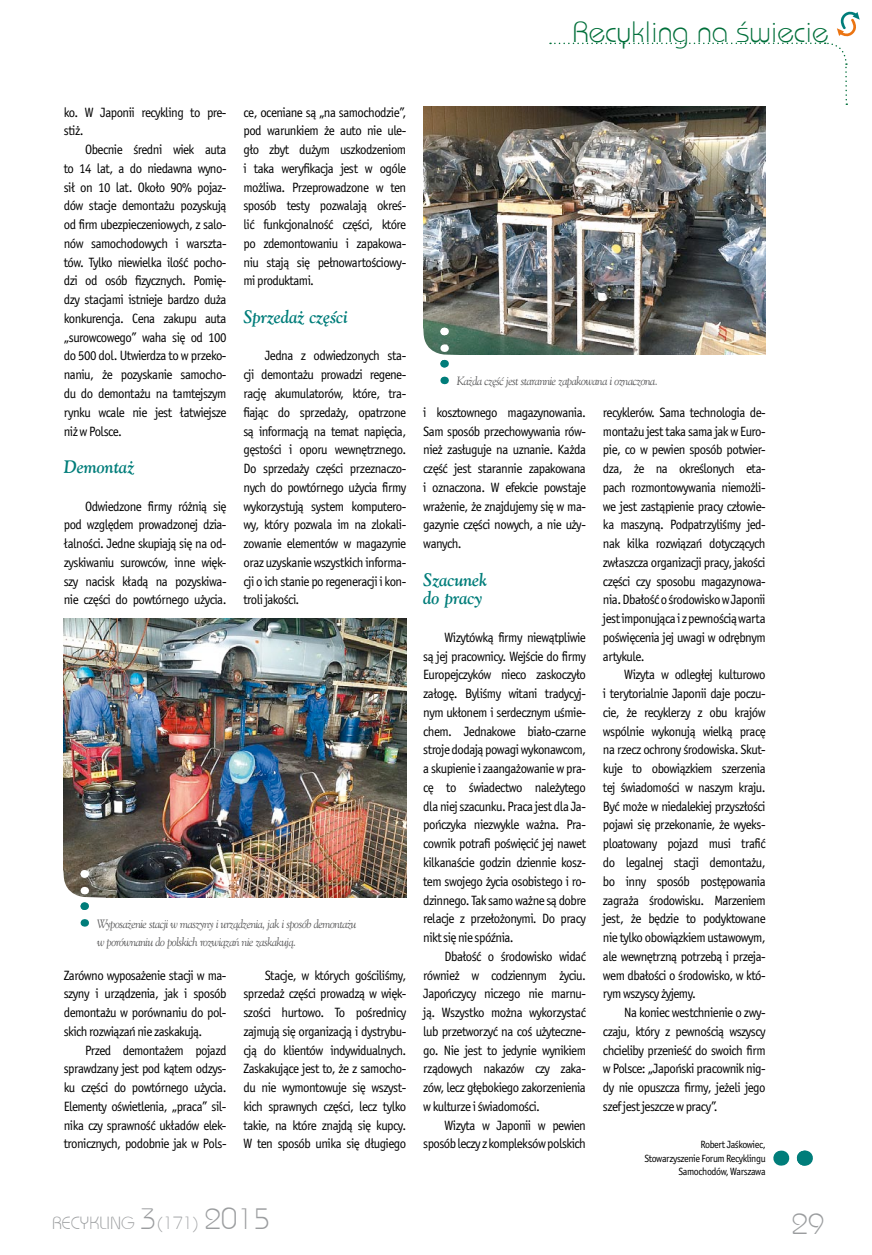
<style>
.page{position:relative;width:872px;height:1255px;background:#fff}
.page>*{position:absolute;margin:0;border:0;box-sizing:border-box;transform-origin:0 0}
.t1{font:30px "Bahamas Lightpl";color:#006f3a}
.t2{font:30px "Bahamas Lightpl";color:#9b9d9f}
.ŚRÓDTYTUŁ{font:italic 700 18px/18.8px "Goudy Ol St EU";color:#007d7a;scale:.95 1}
.t3{font:18px "Bahamas Lightpl";color:#9b9d9f}
.TEKST_PODSTAWOWY{font:13.5px/18.8px "Officina Sans ITC Pro";letter-spacing:-.04em;color:#000;text-align:justify;scale:.95 1}
.Podpis_fotki{font:italic 12px/18.8px "Goudy Ol St EU";letter-spacing:-.04em;color:#585859;scale:.95 1}
.Autor{font:10.5px/13.5px "Officina Sans ITC Pro";letter-spacing:-.04em;color:#000;text-align:right;scale:.95 1}
.s1{font-size:30px}
</style>
<div class="page">
<svg style="left:781px;top:1150px;width:1px;height:15px"></svg>
<svg style="left:796px;top:1150px;width:9px;height:15px"></svg>
<svg style="left:550px;top:11px;width:309px;height:94px"></svg>
<img style="left:64px;top:619px;width:342px;height:278px">
<img style="left:423px;top:106px;width:342px;height:248px">
<svg style="left:63px;top:854px;width:43px;height:73px"></svg>
<svg style="left:423px;top:311px;width:43px;height:74px"></svg>
<p class="t1" style="left:572px;top:13px;width:257px">Recykling na œwiecie</p>
<p class="TEKST_PODSTAWOWY" style="left:64px;top:103px;width:173px">ko. W Japonii recykling to pre&shy;stiż.</p>
<p class="TEKST_PODSTAWOWY" style="left:64px;top:140px;width:173px;text-indent:21px">Obecnie średni wiek auta to 14 lat, a do niedawna wyno&shy;sił on 10 lat. Około 90% pojaz&shy;dów stacje demontażu pozyskują od firm ubezpieczeniowych, z salo&shy;nów samochodowych i warszta&shy;tów. Tylko niewielka ilość pocho&shy;dzi od osób fizycznych. Pomię&shy;dzy stacjami istnieje bardzo duża konkurencja. Cena zakupu auta „surowcowego” waha się od 100 do 500 dol. Utwierdza to w przeko&shy;naniu, że pozyskanie samocho&shy;du do demontażu na tamtejszym rynku wcale nie jest łatwiejsze niż w Polsce.</p>
<p class="ŚRÓDTYTUŁ" style="left:64px;top:458px;width:75px">Demontaż</p>
<p class="TEKST_PODSTAWOWY" style="left:64px;top:496px;width:173px;text-indent:21px">Odwiedzone firmy różnią się pod względem prowadzonej dzia&shy;łalności. Jedne skupiają się na od&shy;zyskiwaniu surowców, inne więk&shy;szy nacisk kładą na pozyskiwa&shy;nie części do powtórnego użycia.</p>
<p class="TEKST_PODSTAWOWY" style="left:243px;top:103px;width:173px">ce, oceniane są „na samochodzie”, pod warunkiem że auto nie ule&shy;gło zbyt dużym uszkodzeniom i taka weryfikacja jest w ogóle możliwa. Przeprowadzone w ten sposób testy pozwalają okreś&shy;lić funkcjonalność części, które po zdemontowaniu i zapakowa&shy;niu stają się pełnowartościowy&shy;mi produktami.</p>
<p class="ŚRÓDTYTUŁ" style="left:243px;top:308px;width:111px">Sprzedaż części</p>
<p class="TEKST_PODSTAWOWY" style="left:243px;top:346px;width:173px;text-indent:21px">Jedna z odwiedzonych sta&shy;cji demontażu prowadzi regene&shy;rację akumulatorów, które, tra&shy;fiając do sprzedaży, opatrzone są informacją na temat napięcia, gęstości i oporu wewnętrznego.<br>Do sprzedaży części przeznaczo&shy;nych do powtórnego użycia firmy wykorzystują system komputero&shy;wy, który pozwala im na zlokali&shy;zowanie elementów w magazynie oraz uzyskanie wszystkich informa&shy;cji o ich stanie po regeneracji i kon&shy;troli jakości.</p>
<p class="Podpis_fotki" style="left:97px;top:914px;width:275px">Wyposażenie stacji w maszyny i urządzenia, jak i sposób demontażu w porównaniu do polskich rozwiązań nie zaskakują.</p>
<p class="TEKST_PODSTAWOWY" style="left:64px;top:965px;width:173px">Zarówno wyposażenie stacji w ma&shy;szyny i urządzenia, jak i sposób demontażu w porównaniu do pol&shy;skich rozwiązań nie zaskakują.</p>
<p class="TEKST_PODSTAWOWY" style="left:64px;top:1040px;width:173px;text-indent:21px">Przed demontażem pojazd sprawdzany jest pod kątem odzys&shy;ku części do powtórnego użycia.<br>Elementy oświetlenia, „praca” sil&shy;nika czy sprawność układów elek&shy;tronicznych, podobnie jak w Pols-</p>
<p class="TEKST_PODSTAWOWY" style="left:243px;top:965px;width:173px;text-indent:21px">Stacje, w których gościliśmy, sprzedaż części prowadzą w więk&shy;szości hurtowo. To pośrednicy zajmują się organizacją i dystrybu&shy;cją do klientów indywidualnych.<br>Zaskakujące jest to, że z samocho&shy;du nie wymontowuje się wszyst&shy;kich sprawnych części, lecz tylko takie, na które znajdą się kupcy.<br>W ten sposób unika się długiego</p>
<p class="t3" style="left:52px;top:1212px;width:219px">RECYKLING <span class="s1">3</span>(171) <span class="s1">2015</span></p>
<p class="Podpis_fotki" style="left:457px;top:372px;width:213px">Każda część jest starannie zapakowana i oznaczona.</p>
<p class="TEKST_PODSTAWOWY" style="left:423px;top:403px;width:173px">i kosztownego magazynowania.<br>Sam sposób przechowywania rów&shy;nież zasługuje na uznanie. Każda część jest starannie zapakowana i oznaczona. W efekcie powstaje wrażenie, że znajdujemy się w ma&shy;gazynie części nowych, a nie uży&shy;wanych.</p>
<p class="ŚRÓDTYTUŁ" style="left:423px;top:570px;width:69px">Szacunek do pracy</p>
<p class="TEKST_PODSTAWOWY" style="left:423px;top:628px;width:173px;text-indent:21px">Wizytówką firmy niewątpliwie są jej pracownicy. Wejście do firmy Europejczyków nieco zaskoczyło załogę. Byliśmy witani tradycyj&shy;nym ukłonem i serdecznym uśmie&shy;chem. Jednakowe biało-czarne stroje dodają powagi wykonawcom, a skupienie i zaangażowanie w pra&shy;cę to świadectwo należytego dla niej szacunku. Praca jest dla Ja&shy;pończyka niezwykle ważna. Pra&shy;cownik potrafi poświęcić jej nawet kilkanaście godzin dziennie kosz&shy;tem swojego życia osobistego i ro&shy;dzinnego. Tak samo ważne są dobre relacje z przełożonymi. Do pracy nikt się nie spóźnia.</p>
<p class="TEKST_PODSTAWOWY" style="left:423px;top:946px;width:173px;text-indent:21px">Dbałość o środowisko widać również w codziennym życiu.<br>Japończycy niczego nie marnu&shy;ją. Wszystko można wykorzystać lub przetworzyć na coś użyteczne&shy;go. Nie jest to jedynie wynikiem rządowych nakazów czy zaka&shy;zów, lecz głębokiego zakorzenienia w kulturze i świadomości.</p>
<p class="TEKST_PODSTAWOWY" style="left:423px;top:1115px;width:173px;text-align:right">Wizyta w Japonii w pewien sposób leczy z kompleksów polskich</p>
<p class="TEKST_PODSTAWOWY" style="left:603px;top:403px;width:173px">recyklerów. Sama technologia de&shy;montażu jest taka sama jak w Euro&shy;pie, co w pewien sposób potwier&shy;dza, że na określonych eta&shy;pach rozmontowywania niemożli&shy;we jest zastąpienie pracy człowie&shy;ka maszyną. Podpatrzyliśmy jed&shy;nak kilka rozwiązań dotyczących zwłaszcza organizacji pracy, jakości części czy sposobu magazynowa&shy;nia. Dbałość o środowisko w Japonii jest imponująca i z pewnością warta poświęcenia jej uwagi w odrębnym artykule.</p>
<p class="TEKST_PODSTAWOWY" style="left:603px;top:665px;width:173px;text-indent:21px">Wizyta w odległej kulturowo i terytorialnie Japonii daje poczu&shy;cie, że recyklerzy z obu krajów wspólnie wykonują wielką pracę na rzecz ochrony środowiska. Skut&shy;kuje to obowiązkiem szerzenia tej świadomości w naszym kraju.<br>Być może w niedalekiej przyszłości pojawi się przekonanie, że wyeks&shy;ploatowany pojazd musi trafić do legalnej stacji demontażu, bo inny sposób postępowania zagraża środowisku. Marzeniem jest, że będzie to podyktowane nie tylko obowiązkiem ustawowym, ale wewnętrzną potrzebą i przeja&shy;wem dbałości o środowisko, w któ&shy;rym wszyscy żyjemy.</p>
<p class="TEKST_PODSTAWOWY" style="left:603px;top:1003px;width:173px;text-indent:21px">Na koniec westchnienie o zwy&shy;czaju, który z pewnością wszyscy chcieliby przenieść do swoich firm w Polsce: „Japoński pracownik nig&shy;dy nie opuszcza firmy, jeżeli jego szef jest jeszcze w pracy”.</p>
<p class="Autor" style="left:644px;top:1137px;width:129px">Robert Jaśkowiec,<br>Stowarzyszenie Forum Recyklingu<br>Samochodów, Warszawa</p>
<p class="t2" style="left:791px;top:1205px;width:34px">29</p>
</div>
